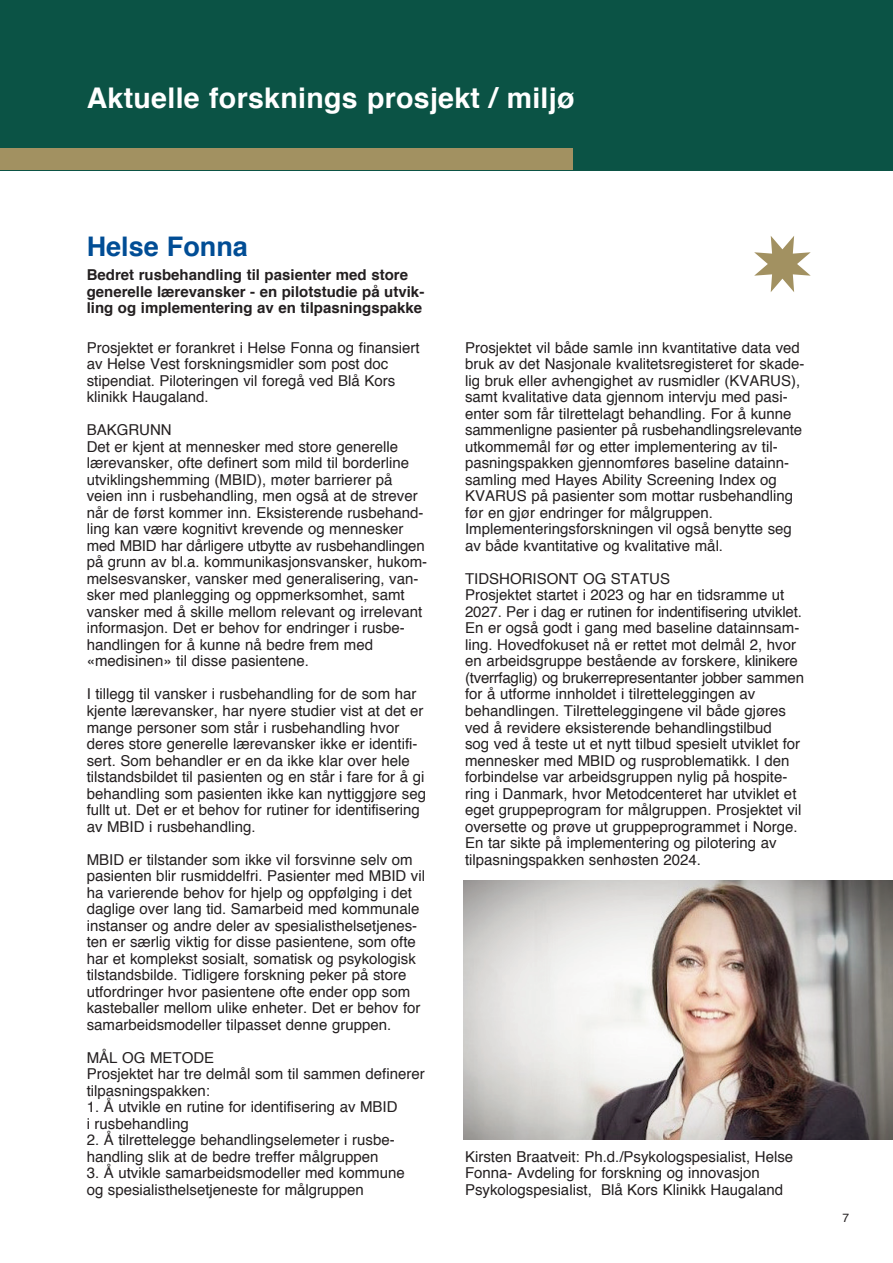
<style>
.page{position:relative;width:893px;height:1263px;background:#fff}
.page>*{position:absolute;margin:0;border:0;box-sizing:border-box;transform-origin:0 0}
.t1{font:700 28.5px "Helvetica";letter-spacing:.01em;color:#fff}
.t2{font:700 27px "Helvetica";color:#014d95}
.t3{font:15px/16.5px "Helvetica";color:#231f20}
.t4{font:700 15px/16.5px "Helvetica";color:#231f20}
.t5{font:12px "Helvetica";color:#231f20}
</style>
<div class="page">
<div style="left:0;top:0;width:893px;height:170px;background:#0b5345"></div>
<div style="left:0;top:149px;width:573px;height:21px;background:#a29161"></div>
<svg style="left:754px;top:236px;width:57px;height:56px"></svg>
<img style="left:464px;top:880px;width:429px;height:260px">
<h1 class="t1" style="left:87px;top:86px;width:489px">aktuelle forsknings prosjekt / miljø</h1>
<h2 class="t2" style="left:87px;top:235px;width:163px">Helse fonna</h2>
<p class="t4" style="left:87px;top:268px;width:339px">Bedret rusbehandling til pasienter med store generelle lærevansker - en pilotstudie på utvik&shy;ling og implementering av en tilpasningspakke</p>
<p class="t3" style="left:87px;top:341px;width:335px">Prosjektet er forankret i Helse Fonna og finansiert av Helse Vest forskningsmidler som post doc stipendiat. Piloteringen vil foregå ved Blå Kors klinikk Haugaland.</p>
<p class="t3" style="left:87px;top:423px;width:342px">BAKgRuNN<br>Det er kjent at mennesker med store generelle lærevansker, ofte definert som mild til borderline utviklingshemming (MBID), møter barrierer på veien inn i rusbehandling, men også at de strever når de først kommer inn. Eksisterende rusbehand&shy;ling kan være kognitivt krevende og mennesker med MBID har dårligere utbytte av rusbehandlingen på grunn av bl.a. kommunikasjonsvansker, hukom&shy;melsesvansker, vansker med generalisering, van&shy;sker med planlegging og oppmerksomhet, samt vansker med å skille mellom relevant og irrelevant informasjon. Det er behov for endringer i rusbe&shy;handlingen for å kunne nå bedre frem med «medisinen» til disse pasientene.</p>
<p class="t3" style="left:87px;top:687px;width:341px">I tillegg til vansker i rusbehandling for de som har kjente lærevansker, har nyere studier vist at det er mange personer som står i rusbehandling hvor deres store generelle lærevansker ikke er identifi&shy;sert. Som behandler er en da ikke klar over hele tilstandsbildet til pasienten og en står i fare for å gi behandling som pasienten ikke kan nyttiggjøre seg fullt ut. Det er et behov for rutiner for identifisering av MBID i rusbehandling.</p>
<p class="t3" style="left:87px;top:852px;width:340px">MBID er tilstander som ikke vil forsvinne selv om pasienten blir rusmiddelfri. Pasienter med MBID vil ha varierende behov for hjelp og oppfølging i det daglige over lang tid. Samarbeid med kommunale instanser og andre deler av spesialisthelsetjenes&shy;ten er særlig viktig for disse pasientene, som ofte har et komplekst sosialt, somatisk og psykologisk tilstandsbilde. tidligere forskning peker på store utfordringer hvor pasientene ofte ender opp som kasteballer mellom ulike enheter. Det er behov for samarbeidsmodeller tilpasset denne gruppen.</p>
<p class="t3" style="left:87px;top:1050px;width:339px">MÅL og MEtoDE<br>Prosjektet har tre delmål som til sammen definerer tilpasningspakken:</p>
<p class="t3" style="left:87px;top:1100px;width:312px">1. Å utvikle en rutine for identifisering av MBID i rusbehandling</p>
<p class="t3" style="left:87px;top:1133px;width:310px">2. Å tilrettelegge behandlingselemeter i rusbe&shy;handling slik at de bedre treffer målgruppen</p>
<p class="t3" style="left:87px;top:1166px;width:319px">3. Å utvikle samarbeidsmodeller med kommune og spesialisthelsetjeneste for målgruppen</p>
<p class="t3" style="left:465px;top:341px;width:341px">Prosjektet vil både samle inn kvantitative data ved bruk av det Nasjonale kvalitetsregisteret for skade&shy;lig bruk eller avhengighet av rusmidler (KVARuS), samt kvalitative data gjennom intervju med pasi&shy;enter som får tilrettelagt behandling. For å kunne sammenligne pasienter på rusbehandlingsrelevante utkommemål før og etter implementering av til&shy;pasningspakken gjennomføres baseline datainn&shy;samling med Hayes Ability Screening Index og KVARuS på pasienter som mottar rusbehandling før en gjør endringer for målgruppen.<br>Implementeringsforskningen vil også benytte seg av både kvantitative og kvalitative mål.</p>
<p class="t3" style="left:465px;top:572px;width:341px">tIDSHoRISoNt og StAtuS<br>Prosjektet startet i 2023 og har en tidsramme ut 2027. Per i dag er rutinen for indentifisering utviklet.<br>En er også godt i gang med baseline datainnsam&shy;ling. Hovedfokuset nå er rettet mot delmål 2, hvor en arbeidsgruppe bestående av forskere, klinikere (tverrfaglig) og brukerrepresentanter jobber sammen for å utforme innholdet i tilretteleggingen av behandlingen. tilretteleggingene vil både gjøres ved å revidere eksisterende behandlingstilbud<br>sog ved å teste ut et nytt tilbud spesielt utviklet for mennesker med MBID og rusproblematikk. I den forbindelse var arbeidsgruppen nylig på hospite&shy;ring i Danmark, hvor Metodcenteret har utviklet et eget gruppeprogram for målgruppen. Prosjektet vil oversette og prøve ut gruppeprogrammet i Norge.<br>En tar sikte på implementering og pilotering av tilpasningspakken senhøsten 2024.</p>
<p class="t3" style="left:465px;top:1149px;width:330px">Kirsten Braatveit: Ph.d./Psykologspesialist, Helse<br>Fonna- Avdeling for forskning og innovasjon<br>Psykologspesialist, Blå Kors Klinikk Haugaland</p>
<p class="t5" style="left:842px;top:1213px;width:8px">7</p>
</div>
